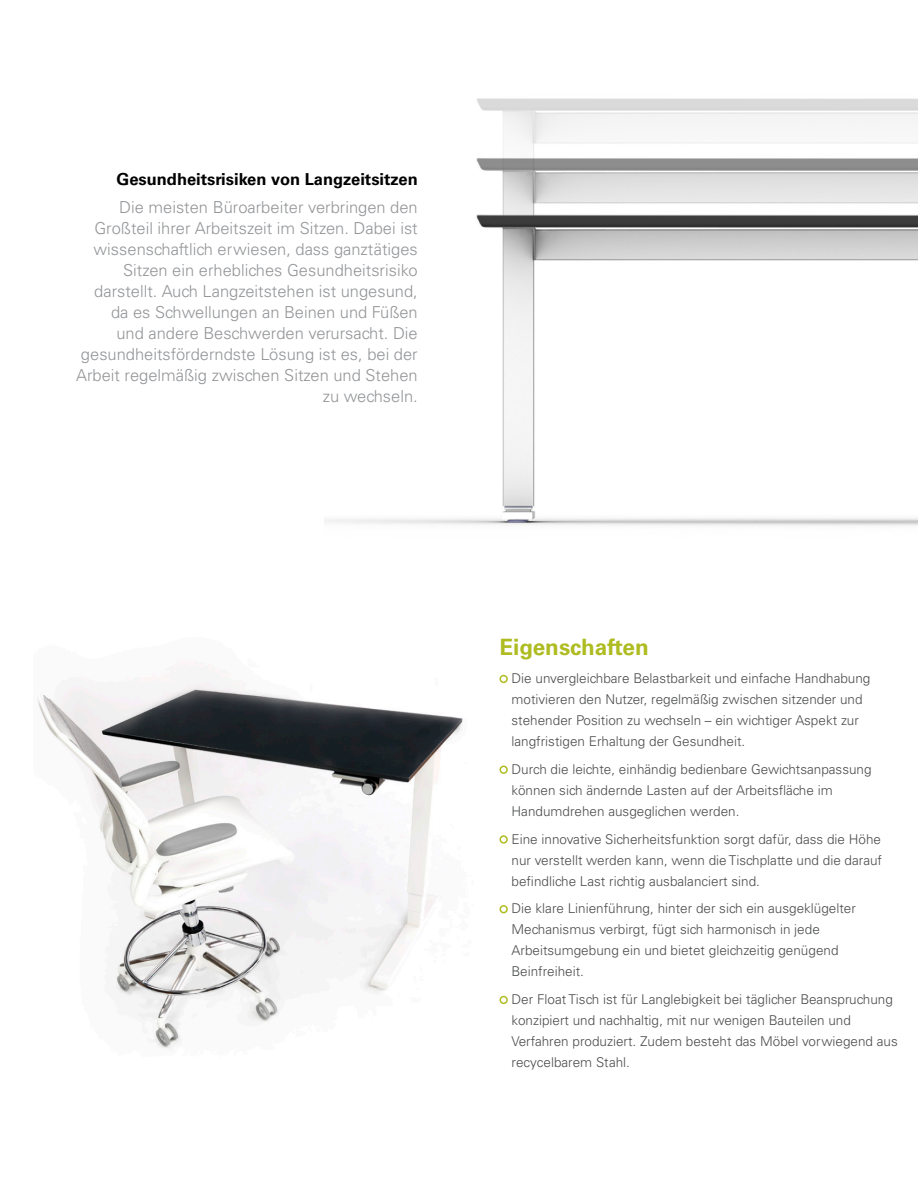
<style>
.page{position:relative;width:918px;height:1188px;background:#fff}
.page>*{position:absolute;margin:0;border:0;box-sizing:border-box;transform-origin:0 0}
.t1{font:700 22.5px "Univers LT Std";color:#aebc21}
.t2{font:300 16.5px/21px "Univers LT Std";color:#939598;text-align:right}
.t3{font:700 16.5px "Univers LT Std";color:#000}
.t4{font:300 13.5px/21px "Univers LT Std";color:#4b4c4d}
</style>
<div class="page">
<img style="left:324px;top:98px;width:594px;height:428px">
<img style="left:37px;top:674px;width:471px;height:376px">
<div style="left:499px;top:675px;width:9px;height:8px;border:2px solid #aebc21;border-radius:50%"></div>
<div style="left:499px;top:766px;width:9px;height:8px;border:2px solid #aebc21;border-radius:50%"></div>
<div style="left:499px;top:835px;width:9px;height:9px;border:2px solid #aebc21;border-radius:50%"></div>
<div style="left:499px;top:905px;width:9px;height:8px;border:2px solid #aebc21;border-radius:50%"></div>
<div style="left:499px;top:996px;width:9px;height:8px;border:2px solid #aebc21;border-radius:50%"></div>
<p class="t3" style="left:117px;top:170px;width:303px">Gesundheitsrisiken von Langzeitsitzen</p>
<p class="t2" style="left:94px;top:197px;width:326px">Die meisten Büroarbeiter verbringen den Großteil ihrer Arbeitszeit im Sitzen. Dabei ist wissenschaftlich erwiesen, dass ganztätiges Sitzen ein erhebliches Gesundheitsrisiko darstellt. Auch Langzeitstehen ist ungesund,</p>
<p class="t2" style="left:76px;top:302px;width:343px">da es Schwellungen an Beinen und Füßen<br>und andere Beschwerden verursacht. Die gesundheitsförderndste Lösung ist es, bei der Arbeit regelmäßig zwischen Sitzen und Stehen zu wechseln.</p>
<p class="t1" style="left:500px;top:634px;width:151px">Eigenschaften</p>
<p class="t4" style="left:512px;top:668px;width:360px">Die unvergleichbare Belastbarkeit und einfache Handhabung motivieren den Nutzer, regelmäßig zwischen sitzender und stehender Position zu wechseln – ein wichtiger Aspekt zur langfristigen Erhaltung der Gesundheit.</p>
<p class="t4" style="left:512px;top:759px;width:362px">Durch die leichte, einhändig bedienbare Gewichtsanpassung können sich ändernde Lasten auf der Arbeitsfläche im<br>Handumdrehen ausgeglichen werden.</p>
<p class="t4" style="left:512px;top:828px;width:372px;text-align:justify">Eine innovative Sicherheitsfunktion sorgt dafür, dass die Höhe nur verstellt werden kann, wenn die Tischplatte und die darauf befindliche Last richtig ausbalanciert sind.</p>
<p class="t4" style="left:512px;top:898px;width:346px">Die klare Linienführung, hinter der sich ein ausgeklügelter Mechanismus verbirgt, fügt sich harmonisch in jede Arbeitsumgebung ein und bietet gleichzeitig genügend Beinfreiheit.</p>
<p class="t4" style="left:512px;top:989px;width:388px">Der Float Tisch ist für Langlebigkeit bei täglicher Beanspruchung konzipiert und nachhaltig, mit nur wenigen Bauteilen und Verfahren produziert. Zudem besteht das Möbel vorwiegend aus recycelbarem Stahl.</p>
</div>
